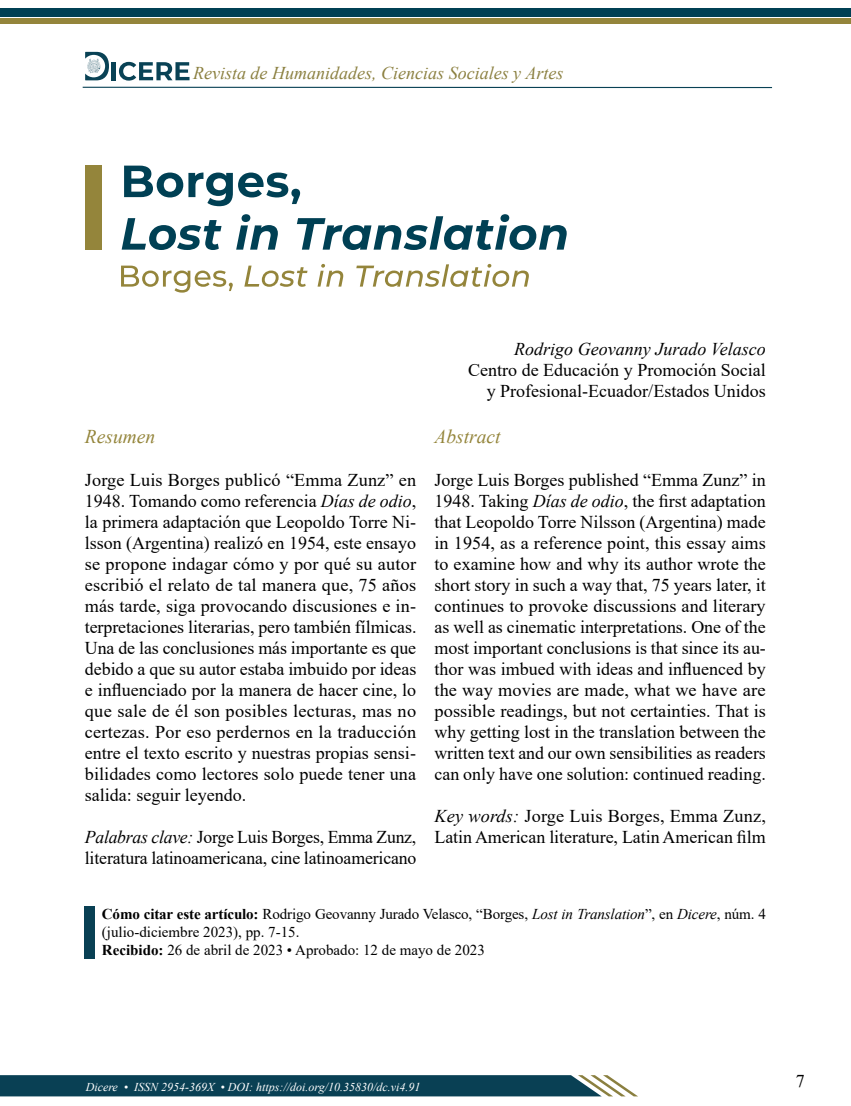
<style>
.page{position:relative;width:851px;height:1106px;background:#fff}
.page>*{position:absolute;margin:0;border:0;box-sizing:border-box;transform-origin:0 0}
.SUBTITULO{font:italic 19.5px "Times New Roman";color:#94853b}
.PARROFO_INICIO{font:18px/21px "Times New Roman";color:#000;text-align:justify}
.t1{font:italic 18px "Times New Roman";color:#8b8040}
.PARROFO_INICIO-2{font:italic 18px "Times New Roman";color:#000}
.RECIBIDO{font:15px/18px "Times New Roman";color:#000}
.CUERPO_TEXTO{font:italic 12px "Times New Roman";color:#fff}
.s1{font-style:italic}
.s2{font-weight:700}
</style>
<div class="page">
<hr style="left:0;top:13px;width:850px;height:4px;background:#004054">
<svg style="left:0;top:1075px;width:638px;height:21px;background:#1c4e5f"></svg>
<hr style="left:83px;top:87px;width:689px;height:1px;background:#094255">
<hr style="left:112px;top:62px;width:4px;height:18px;background:#094255">
<svg style="left:119px;top:62px;width:70px;height:19px"></svg>
<svg style="left:85px;top:52px;width:24px;height:28px"></svg>
<div style="left:0;top:9px;width:850px;height:5px;background:#004054"></div>
<div style="left:0;top:19px;width:850px;height:5px;background:#94853b"></div>
<svg style="left:124px;top:166px;width:176px;height:40px"></svg>
<svg style="left:122px;top:218px;width:99px;height:32px"></svg>
<svg style="left:236px;top:214px;width:42px;height:36px"></svg>
<svg style="left:297px;top:214px;width:269px;height:36px"></svg>
<svg style="left:121px;top:265px;width:112px;height:27px"></svg>
<svg style="left:244px;top:265px;width:63px;height:22px"></svg>
<svg style="left:317px;top:264px;width:26px;height:22px"></svg>
<svg style="left:356px;top:264px;width:173px;height:23px"></svg>
<div style="left:85px;top:165px;width:16px;height:85px;background:#94853b"></div>
<div style="left:84px;top:905px;width:10px;height:53px;background:#094054"></div>
<p class="t1" style="left:193px;top:61px;width:372px">Revista de Humanidades, Ciencias Sociales y Artes</p>
<p class="SUBTITULO" style="left:85px;top:423px;width:72px">Resumen</p>
<p class="PARROFO_INICIO" style="left:85px;top:469px;width:333px">Jorge Luis Borges publicó “Emma Zunz” en 1948. Tomando como referencia <span class="s1">Días de odio</span>, la primera adaptación que Leopoldo Torre Ni&shy;lsson (Argentina) realizó en 1954, este ensayo se propone indagar cómo y por qué su autor escribió el relato de tal manera que, 75 años más tarde, siga provocando discusiones e in&shy;terpretaciones literarias, pero también fílmicas.<br>Una de las conclusiones más importante es que debido a que su autor estaba imbuido por ideas e influenciado por la manera de hacer cine, lo que sale de él son posibles lecturas, mas no certezas. Por eso perdernos en la traducción entre el texto escrito y nuestras propias sensi&shy;bilidades como lectores solo puede tener una salida: seguir leyendo.</p>
<p class="PARROFO_INICIO" style="left:85px;top:826px;width:333px"><span class="s1">Palabras clave:</span> Jorge Luis Borges, Emma Zunz, literatura latinoamericana, cine latinoamericano</p>
<p class="PARROFO_INICIO-2" style="left:514px;top:336px;width:253px">Rodrigo Geovanny Jurado Velasco</p>
<p class="PARROFO_INICIO" style="left:468px;top:358px;width:299px">Centro de Educación y Promoción Social</p>
<p class="PARROFO_INICIO" style="left:486px;top:379px;width:280px">y Profesional-Ecuador/Estados Unidos</p>
<p class="SUBTITULO" style="left:434px;top:423px;width:68px">Abstract</p>
<p class="PARROFO_INICIO" style="left:434px;top:468px;width:333px">Jorge Luis Borges published “Emma Zunz” in 1948. Taking <span class="s1">Días de odio</span>, the first adaptation that Leopoldo Torre Nilsson (Argentina) made in 1954, as a reference point, this essay aims to examine how and why its author wrote the short story in such a way that, 75 years later, it continues to provoke discussions and literary as well as cinematic interpretations. One of the most important conclusions is that since its au&shy;thor was imbued with ideas and influenced by the way movies are made, what we have are possible readings, but not certainties. That is why getting lost in the translation between the written text and our own sensibilities as readers can only have one solution: continued reading.</p>
<p class="PARROFO_INICIO" style="left:434px;top:804px;width:333px"><span class="s1">Key words:</span> Jorge Luis Borges, Emma Zunz,<br>Latin American literature, Latin American film</p>
<p class="RECIBIDO" style="left:102px;top:904px;width:665px"><span class="s2">Cómo citar este artículo:</span> Rodrigo Geovanny Jurado Velasco, “Borges, <span class="s1">Lost in Translation</span>”, en <span class="s1">Dicere</span>, núm. 4 (julio-diciembre 2023), pp. 7-15.</p>
<p class="RECIBIDO" style="left:102px;top:940px;width:384px"><span class="s2">Recibido:</span> 26 de abril de 2023 • Aprobado: 12 de mayo de 2023</p>
<p class="CUERPO_TEXTO" style="left:86px;top:1078px;width:336px">Dicere • ISSN 2954-369X • DOI: https://doi.org/10.35830/dc.vi4.91</p>
<p class="PARROFO_INICIO" style="left:795px;top:1069px;width:10px">7</p>
</div>
